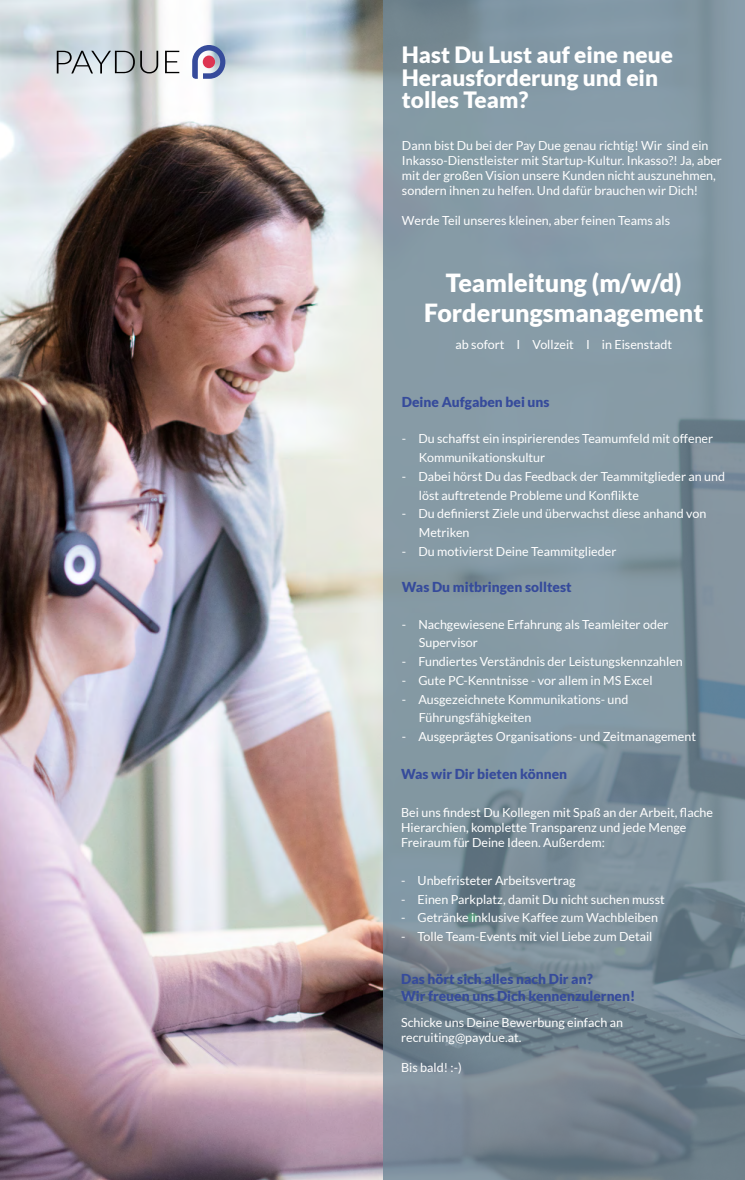
<style>
.page{position:relative;width:745px;height:1180px;background:#fff}
.page>*{position:absolute;margin:0;border:0;box-sizing:border-box;transform-origin:0 0}
.t1{font:900 25px/30px "Lato";color:#fff;text-align:center}
.t2{font:900 22.5px/22.5px "Lato";color:#fff}
.t3{font:900 13.75px/16.5px "Lato";color:#364b9b}
.t4{font:12.5px/15px "Lato";color:#fff}
</style>
<div class="page">
<img style="left:0;top:0;width:383px;height:1180px">
<svg style="left:383px;top:0;width:361px;height:1180px;background:#7e929d"></svg>
<svg style="left:165px;top:51px;width:14px;height:22px"></svg>
<svg style="left:57px;top:51px;width:101px;height:22px;background:#a8afb2"></svg>
<svg style="left:192px;top:45px;width:33px;height:34px"></svg>
<div style="left:203px;top:56px;width:12px;height:12px;background:#dd3552;border-radius:50%"></div>
<h2 class="t2" style="left:401px;top:43px;width:272px">Hast Du Lust auf eine neue<br>Herausforderung und ein tolles Team?</h2>
<p class="t4" style="left:401px;top:138px;width:321px">Dann bist Du bei der Pay Due genau richtig! Wir sind ein Inkasso-Dienstleister mit Startup-Kultur. Inkasso?! Ja, aber mit der großen Vision unsere Kunden nicht auszunehmen, sondern ihnen zu helfen. Und dafür brauchen wir Dich!</p>
<p class="t4" style="left:401px;top:213px;width:269px">Werde Teil unseres kleinen, aber feinen Teams als</p>
<h1 class="t1" style="left:424px;top:267px;width:280px">Teamleitung (m/w/d)<br>Forderungsmanagement</h1>
<p class="t4" style="left:455px;top:337px;width:218px">ab sofort I Vollzeit I in Eisenstadt</p>
<p class="t3" style="left:401px;top:394px;width:149px">Deine Aufgaben bei uns</p>
<p class="t4" style="left:418px;top:429px;width:296px;line-height:18.8px;text-indent:-17px">- Du schaffst ein inspirierendes Teamumfeld mit offener<br>Kommunikationskultur</p>
<p class="t4" style="left:418px;top:467px;width:307px;line-height:18.8px;text-indent:-17px">- Dabei hörst Du das Feedback der Teammitglieder an und löst auftretende Probleme und Konflikte</p>
<p class="t4" style="left:418px;top:504px;width:289px;line-height:18.8px;text-indent:-17px">- Du definierst Ziele und überwachst diese anhand von<br>Metriken</p>
<p class="t4" style="left:401px;top:544px;width:216px">- Du motivierst Deine Teammitglieder</p>
<p class="t3" style="left:401px;top:579px;width:171px">Was Du mitbringen solltest</p>
<p class="t4" style="left:418px;top:615px;width:251px;line-height:18.8px;text-indent:-17px">- Nachgewiesene Erfahrung als Teamleiter oder<br>Supervisor</p>
<p class="t4" style="left:401px;top:654px;width:282px">- Fundiertes Verständnis der Leistungskennzahlen</p>
<p class="t4" style="left:401px;top:673px;width:252px">- Gute PC-Kenntnisse - vor allem in MS Excel</p>
<p class="t4" style="left:418px;top:690px;width:211px;line-height:18.8px;text-indent:-17px">- Ausgezeichnete Kommunikations- und<br>Führungsfähigkeiten</p>
<p class="t4" style="left:401px;top:729px;width:295px">- Ausgeprägtes Organisations- und Zeitmanagement</p>
<p class="t3" style="left:401px;top:766px;width:167px">Was wir Dir bieten können</p>
<p class="t4" style="left:401px;top:805px;width:313px">Bei uns findest Du Kollegen mit Spaß an der Arbeit, flache<br>Hierarchien, komplette Transparenz und jede Menge<br>Freiraum für Deine Ideen. Außerdem:</p>
<p class="t4" style="left:401px;top:873px;width:176px">- Unbefristeter Arbeitsvertrag</p>
<p class="t4" style="left:401px;top:891px;width:265px">- Einen Parkplatz, damit Du nicht suchen musst</p>
<p class="t4" style="left:401px;top:910px;width:258px">- Getränke inklusive Kaffee zum Wachbleiben</p>
<p class="t4" style="left:401px;top:929px;width:253px">- Tolle Team-Events mit viel Liebe zum Detail</p>
<p class="t3" style="left:401px;top:971px;width:235px">Das hört sich alles nach Dir an?<br>Wir freuen uns Dich kennenzulernen!</p>
<p class="t4" style="left:401px;top:1015px;width:223px">Schicke uns Deine Bewerbung einfach an recruiting@paydue.at.</p>
<p class="t4" style="left:401px;top:1060px;width:62px">Bis bald! :-)</p>
</div>
